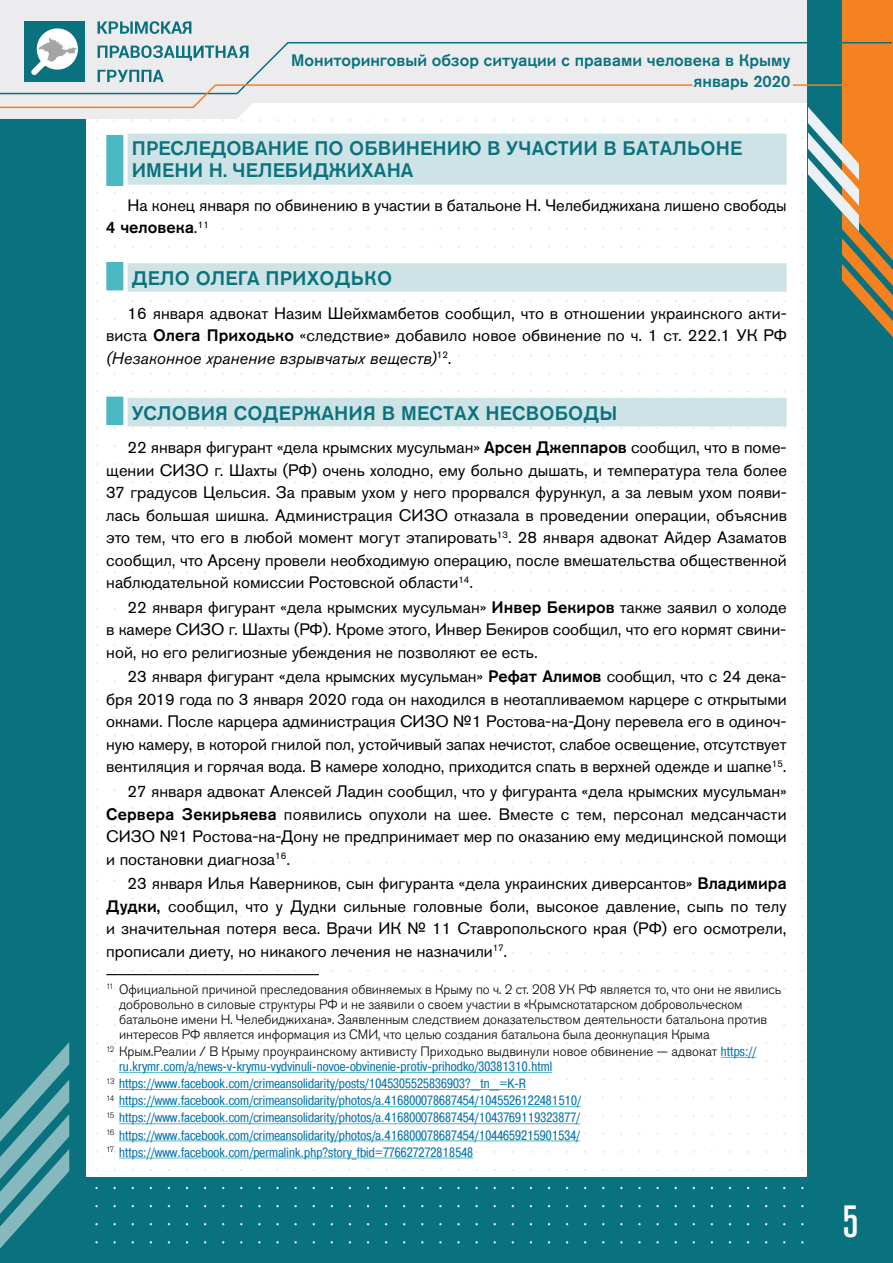
<style>
.page{position:relative;width:893px;height:1263px;background:#fff}
.page>*{position:absolute;margin:0;border:0;box-sizing:border-box;transform-origin:0 0}
.t1{font:500 condensed 45px "Akzidenz Grotesk Pro";color:#fff}
.t2{font:500 19.5px/22.5px "Akzidenz Grotesk Pro";letter-spacing:.005em;color:#0a727e}
.t3{font:16.5px/22.5px "Akzidenz Grotesk Pro";color:#000;text-align:justify}
.t4{font:500 16.5px/20.7px "Akzidenz Grotesk Pro";color:#0a727e;text-align:right}
.t5{font:13.5px/17.1px "Pragmatica Cond C";letter-spacing:.01em;color:#0976ae}
.t6{font:300 13.5px/15px "Akzidenz Grotesk Pro";letter-spacing:-.005em;color:#000}
.s1{font-weight:500}
.s2{font-style:italic}
.s3{font-family:"Pragmatica Cond C";font-weight:400;color:#0976ae}
</style>
<div class="page">
<div style="left:0;top:1178px;width:893px;height:85px;background:#0a727e"></div>
<div style="left:0;top:0;width:85px;height:1263px;background:#0a727e"></div>
<svg style="left:0;top:0;width:808px;height:119px;fill:#ececee"></svg>
<div style="left:808px;top:0;width:85px;height:1263px;background:#0a727e"></div>
<svg style="left:842px;top:0;width:51px;height:338px"></svg>
<svg style="left:801px;top:101px;width:58px;height:130px"></svg>
<svg style="left:0;top:1042px;width:69px;height:206px"></svg>
<div style="left:24px;top:21px;width:61px;height:61px;background:#0a727e"></div>
<svg style="left:38px;top:28px;width:39px;height:13px"></svg>
<svg style="left:98px;top:21px;width:20px;height:13px"></svg>
<svg style="left:120px;top:21px;width:13px;height:13px"></svg>
<svg style="left:135px;top:21px;width:24px;height:13px"></svg>
<svg style="left:161px;top:21px;width:10px;height:13px"></svg>
<svg style="left:171px;top:21px;width:20px;height:13px"></svg>
<svg style="left:0;top:41px;width:893px;height:54px;background:#cdd4d0"></svg>
<svg style="left:0;top:83px;width:694px;height:26px"></svg>
<hr style="left:793px;top:84px;width:100px;height:2px;background:#f48220">
<div style="left:128px;top:134px;width:659px;height:51px;background:#cee3e5"></div>
<div style="left:106px;top:135px;width:17px;height:51px;background:#4bb9c2"></div>
<div style="left:128px;top:263px;width:659px;height:29px;background:#cee3e5"></div>
<div style="left:106px;top:262px;width:17px;height:28px;background:#4bb9c2"></div>
<div style="left:128px;top:398px;width:659px;height:28px;background:#cee3e5"></div>
<div style="left:106px;top:397px;width:17px;height:28px;background:#4bb9c2"></div>
<hr style="left:106px;top:974px;width:213px;height:1px;background:#000">
<hr style="left:721px;top:1057px;width:35px;height:1px;background:#4bb9c2">
<hr style="left:119px;top:1072px;width:433px;height:1px;background:#4bb9c2">
<hr style="left:119px;top:1089px;width:407px;height:1px;background:#4bb9c2">
<hr style="left:119px;top:1106px;width:462px;height:1px;background:#4bb9c2">
<hr style="left:119px;top:1123px;width:461px;height:1px;background:#4bb9c2">
<hr style="left:119px;top:1140px;width:461px;height:1px;background:#4bb9c2">
<hr style="left:119px;top:1158px;width:354px;height:1px;background:#4bb9c2">
<p class="t4" style="left:291px;top:49px;width:501px">Мониторинговый обзор ситуации с правами человека в Крыму январь 2020</p>
<p class="t2" style="left:132px;top:137px;width:612px">ПРЕСЛЕДОВАНИЕ ПО ОБВИНЕНИЮ В УЧАСТИИ В БАТАЛЬОНЕ<br>ИМЕНИ Н. ЧЕЛЕБИДЖИХАНА</p>
<p class="t3" style="left:106px;top:193px;width:682px;text-indent:21px">На конец января по обвинению в участии в батальоне Н. Челебиджихана лишено свободы<br><span class="s1">4 человека</span>.<sup>11</sup></p>
<p class="t2" style="left:132px;top:267px;width:262px">ДЕЛО ОЛЕГА ПРИХОДЬКО</p>
<p class="t3" style="left:106px;top:301px;width:682px;text-indent:21px">16 января адвокат Назим Шейхмамбетов сообщил, что в отношении украинского акти&shy;виста <span class="s1">Олега Приходько</span> «следствие» добавило новое обвинение по ч. 1 ст. 222.1 УК РФ <span class="s2">(Незаконное хранение взрывчатых веществ)</span><sup>12</sup>.</p>
<p class="t2" style="left:132px;top:402px;width:487px">УСЛОВИЯ СОДЕРЖАНИЯ В МЕСТАХ НЕСВОБОДЫ</p>
<p class="t3" style="left:106px;top:436px;width:682px;text-indent:21px">22 января фигурант «дела крымских мусульман» <span class="s1">Арсен Джеппаров</span> сообщил, что в поме&shy;щении СИЗО г. Шахты (РФ) очень холодно, ему больно дышать, и температура тела более 37 градусов Цельсия. За правым ухом у него прорвался фурункул, а за левым ухом появи&shy;лась большая шишка. Администрация СИЗО отказала в проведении операции, объяснив это тем, что его в любой момент могут этапировать<sup>13</sup>. 28 января адвокат Айдер Азаматов сообщил, что Арсену провели необходимую операцию, после вмешательства общественной наблюдательной комиссии Ростовской области<sup>14</sup>.</p>
<p class="t3" style="left:106px;top:596px;width:682px;text-indent:21px">22 января фигурант «дела крымских мусульман» <span class="s1">Инвер Бекиров</span> также заявил о холоде в камере СИЗО г. Шахты (РФ). Кроме этого, Инвер Бекиров сообщил, что его кормят свини&shy;ной, но его религиозные убеждения не позволяют ее есть.</p>
<p class="t3" style="left:106px;top:665px;width:682px;text-indent:21px">23 января фигурант «дела крымских мусульман» <span class="s1">Рефат Алимов</span> сообщил, что с 24 дека&shy;бря 2019 года по 3 января 2020 года он находился в неотапливаемом карцере с открытыми окнами. После карцера администрация СИЗО №1 Ростова-на-Дону перевела его в одиноч&shy;ную камеру, в которой гнилой пол, устойчивый запах нечистот, слабое освещение, отсутствует вентиляция и горячая вода. В камере холодно, приходится спать в верхней одежде и шапке<sup>15</sup>.</p>
<p class="t3" style="left:106px;top:780px;width:682px;text-indent:21px">27 января адвокат Алексей Ладин сообщил, что у фигуранта «дела крымских мусульман» <span class="s1">Сервера Зекирьяева</span> появились опухоли на шее. Вместе с тем, персонал медсанчасти СИЗО №1 Ростова-на-Дону не предпринимает мер по оказанию ему медицинской помощи и постановки диагноза<sup>16</sup>.</p>
<p class="t3" style="left:106px;top:872px;width:682px;text-indent:21px">23 января Илья Каверников, сын фигуранта «дела украинских диверсантов» <span class="s1">Владимира Дудки,</span> сообщил, что у Дудки сильные головные боли, высокое давление, сыпь по телу и значительная потеря веса. Врачи ИК № 11 Ставропольского края (РФ) его осмотрели, прописали диету, но никакого лечения не назначили<sup>17</sup>.</p>
<p class="t6" style="left:119px;top:982px;width:664px;text-indent:-13px"><sup>11</sup> Официальной причиной преследования обвиняемых в Крыму по ч. 2 ст. 208 УК РФ является то, что они не явились добровольно в силовые структуры РФ и не заявили о своем участии в «Крымскотатарском добровольческом батальоне имени Н. Челебиджихана». Заявленным следствием доказательством деятельности батальона против интересов РФ является информация из СМИ, что целью создания батальона была деоккупация Крыма</p>
<p class="t6" style="left:106px;top:1044px;width:652px"><sup>12</sup> Крым.Реалии / В Крыму проукраинскому активисту Приходько выдвинули новое обвинение — адвокат <span class="s3">https://</span></p>
<p class="t5" style="left:106px;top:1058px;width:476px;text-indent:13px">ru.krymr.com/a/news-v-krymu-vydvinuli-novoe-obvinenie-protiv-prihodko/30381310.html<br><sup>13</sup> https://www.facebook.com/crimeansolidarity/posts/1045305525836903?__tn__=K-R<br><sup>14</sup> https://www.facebook.com/crimeansolidarity/photos/a.416800078687454/1045526122481510/ <sup>15</sup> https://www.facebook.com/crimeansolidarity/photos/a.416800078687454/1043769119323877/ <sup>16</sup> https://www.facebook.com/crimeansolidarity/photos/a.416800078687454/1044659215901534/ <sup>17</sup> https://www.facebook.com/permalink.php?story_fbid=776627272818548</p>
<h1 class="t1" style="left:842px;top:1192px;width:17px">5</h1>
</div>
